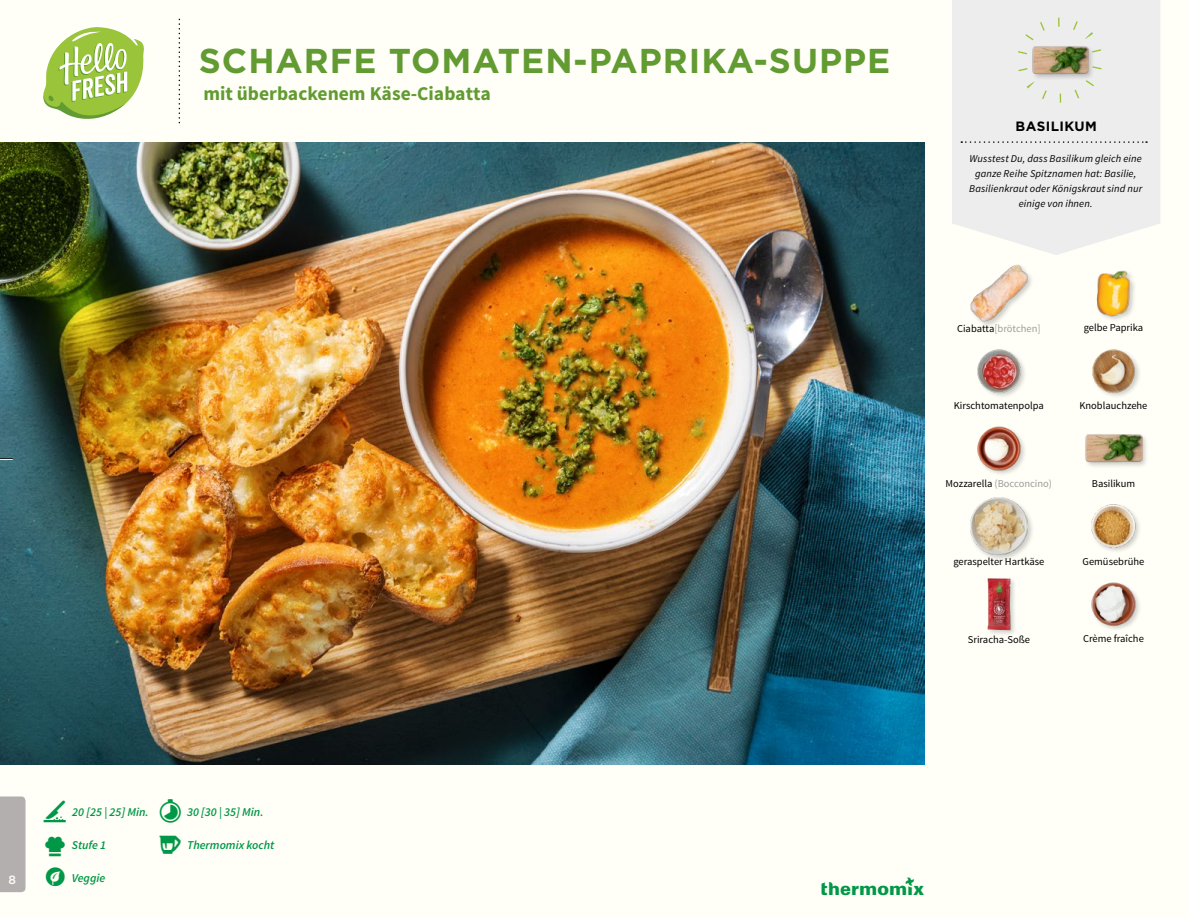
<style>
.page{position:relative;width:1188px;height:918px;background:#fffef7}
.page>*{position:absolute;margin:0;border:0;box-sizing:border-box;transform-origin:0 0}
.t1{font:700 34.5px "Gotham";letter-spacing:.03em;color:#619b31}
.t2{font:700 19.5px "Source Sans Pro";color:#619b31}
.t3{font:700 13.5px "Gotham";letter-spacing:.03em;color:#000}
.t4{font:italic 600 12px "Source Sans Pro";color:#009847}
.t5{font:500 12px "Gotham";color:#fffef7}
.t6{font:italic 10.5px/14.7px "Source Sans Pro";letter-spacing:.01em;color:#000;text-align:center}
.t7{font:10.5px "Source Sans Pro";color:#000}
.t8{font:10.5px "Source Sans Pro";color:#9d9d9c}
.s1{color:#000}
</style>
<div class="page">
<svg style="left:43px;top:27px;width:101px;height:92px"></svg>
<div style="left:0;top:796px;width:26px;height:96px;background:#b3afaf"></div>
<img style="left:0;top:142px;width:925px;height:623px">
<div style="left:952px;top:0;width:208px;height:255px;background:#ededed"></div>
<svg style="left:961px;top:141px;width:186px;height:2px"></svg>
<div style="left:1031px;top:45px;width:64px;height:37px;background:#000;opacity:.2"></div>
<img style="left:1031px;top:31px;width:57px;height:58px">
<div style="left:1017px;top:18px;width:85px;height:85px;border:9px dashed #9ac43a;border-radius:50%"></div>
<img style="left:1091px;top:582px;width:49px;height:47px">
<div style="left:986px;top:577px;width:32px;height:60px;background:#fbfaf3"></div>
<img style="left:987px;top:578px;width:27px;height:55px">
<div style="left:969px;top:496px;width:65px;height:66px;background:#000;opacity:.2"></div>
<img style="left:970px;top:498px;width:58px;height:57px">
<img style="left:1091px;top:504px;width:48px;height:47px">
<div style="left:1085px;top:433px;width:63px;height:37px;background:#000;opacity:.2"></div>
<img style="left:1085px;top:433px;width:57px;height:37px">
<img style="left:977px;top:426px;width:48px;height:48px">
<img style="left:977px;top:349px;width:48px;height:48px">
<img style="left:1092px;top:349px;width:48px;height:48px">
<img style="left:1096px;top:270px;width:39px;height:50px">
<div style="left:970px;top:264px;width:64px;height:64px;background:#000;opacity:.2"></div>
<img style="left:970px;top:265px;width:57px;height:57px">
<svg style="left:0;top:458px;width:13px;height:2px"></svg>
<h1 class="t1" style="left:199px;top:38px;width:693px">SCHARFE TOMATEN-PAPRIKA-SUPPE</h1>
<h2 class="t2" style="left:203px;top:81px;width:289px">mit überbackenem Käse-Ciabatta</h2>
<p class="t3" style="left:1016px;top:117px;width:83px">BASILIKUM</p>
<p class="t6" style="left:969px;top:152px;width:175px">Wusstest Du, dass Basilikum gleich eine ganze Reihe Spitznamen hat: Basilie, Basilienkraut oder Königskraut sind nur einige von ihnen.</p>
<p class="t8" style="left:957px;top:322px;width:85px"><span class="s1">Ciabatta</span>[brötchen]</p>
<p class="t7" style="left:1084px;top:321px;width:61px">gelbe Paprika</p>
<p class="t7" style="left:954px;top:399px;width:91px">Kirschtomatenpolpa</p>
<p class="t7" style="left:1079px;top:399px;width:70px">Knoblauchzehe</p>
<p class="t8" style="left:946px;top:477px;width:108px"><span class="s1">Mozzarella</span> (Bocconcino)</p>
<p class="t7" style="left:1092px;top:477px;width:45px">Basilikum</p>
<p class="t7" style="left:953px;top:555px;width:93px">geraspelter Hartkäse</p>
<p class="t7" style="left:1083px;top:555px;width:63px">Gemüsebrühe</p>
<p class="t7" style="left:968px;top:633px;width:64px">Sriracha-Soße</p>
<p class="t7" style="left:1083px;top:632px;width:62px">Crème fraîche</p>
<p class="t5" style="left:9px;top:872px;width:9px">18</p>
<p class="t4" style="left:72px;top:805px;width:78px">20 [25 | 25] Min.</p>
<p class="t4" style="left:187px;top:805px;width:78px">30 [30 | 35] Min.</p>
<p class="t4" style="left:72px;top:838px;width:36px">Stufe 1</p>
<p class="t4" style="left:187px;top:838px;width:89px">Thermomix kocht</p>
<p class="t4" style="left:72px;top:870px;width:35px">Veggie</p>
</div>
